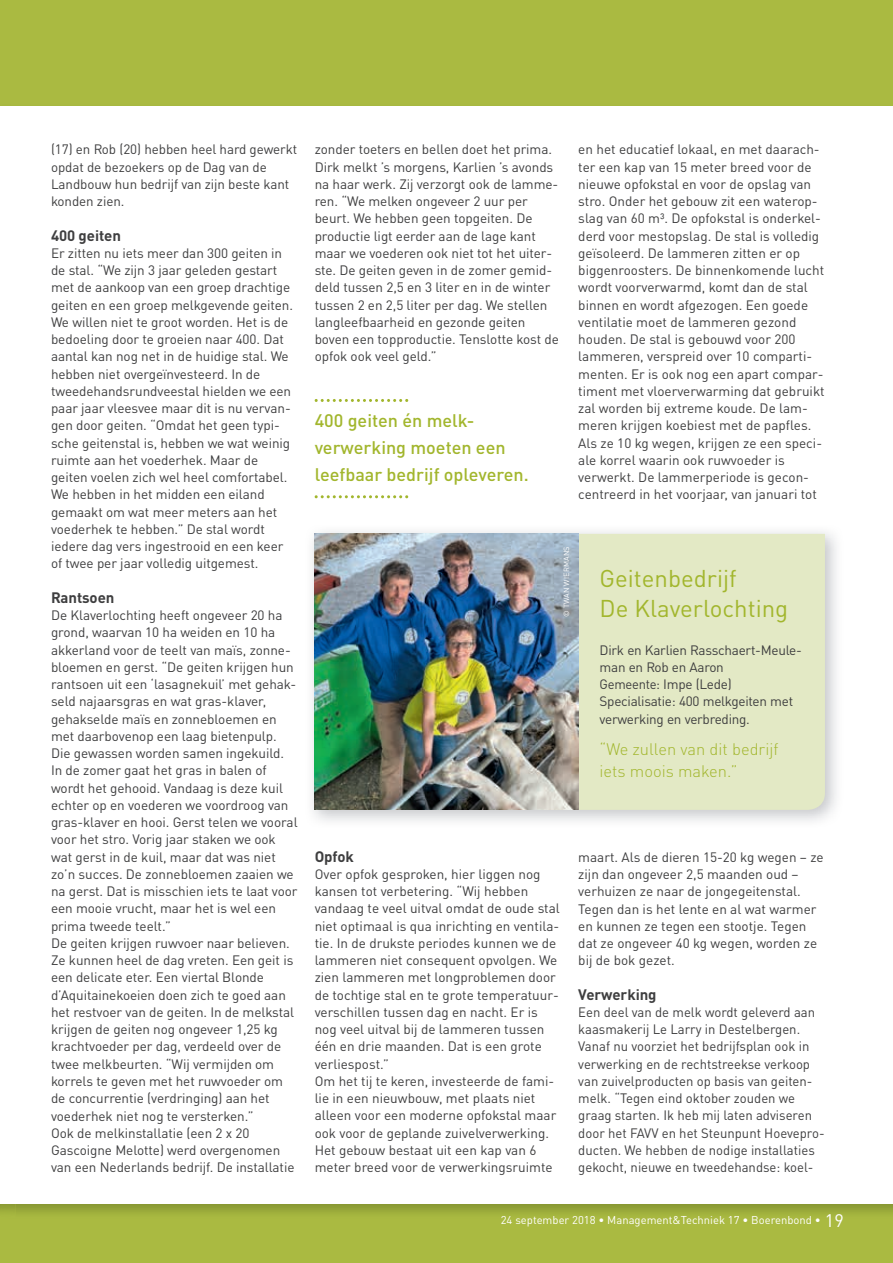
<style>
.page{position:relative;width:893px;height:1263px;background:#aaba41}
.page>*{position:absolute;margin:0;border:0;box-sizing:border-box;transform-origin:0 0}
.t1{font:24px/30px "DINOT";color:#a2b62d}
.t2{font:500 18px/27px "DINOT";color:#a2b62d}
.t3{font:300 16.5px/22.5px "DINOT";color:#a2b62d}
.t4{font:700 15px "DINOT";letter-spacing:-.005em;color:#3e3e3f}
.t5{font:13.5px/17.2px "DINOT";letter-spacing:-.005em;color:#3e3e3f}
.t6{font:11.25px "DINOT";color:#fff}
.t7{font:7.5px "DINOT";letter-spacing:.01em;color:#fff}
.s1{font-size:18px;color:#416449}
</style>
<div class="page">
<img style="left:0;top:1203px;width:893px;height:10px">
<div style="left:0;top:106px;width:893px;height:1097px;background:#fff"></div>
<svg style="left:315px;top:399px;width:93px;height:3px"></svg>
<svg style="left:315px;top:495px;width:93px;height:3px"></svg>
<img style="left:312px;top:531px;width:525px;height:290px">
<div style="left:578px;top:534px;width:247px;height:276px;background:#e3e9c5"></div>
<img style="left:315px;top:534px;width:263px;height:276px">
<p class="t5" style="left:51px;top:141px;width:248px">(17) en Rob (20) hebben heel hard gewerkt opdat de bezoekers op de Dag van de<br>Landbouw hun bedrijf van zijn beste kant konden zien.</p>
<p class="t4" style="left:51px;top:225px;width:71px">400 geiten</p>
<p class="t5" style="left:51px;top:244px;width:244px">Er zitten nu iets meer dan 300 geiten in de stal. “We zijn 3 jaar geleden gestart met de aankoop van een groep drachtige geiten en een groep melkgevende geiten.<br>We willen niet te groot worden. Het is de bedoeling door te groeien naar 400. Dat aantal kan nog net in de huidige stal. We hebben niet overgeïnvesteerd. In de tweedehandsrundveestal hielden we een paar jaar vleesvee maar dit is nu vervan&shy;gen door geiten. “Omdat het geen typi&shy;sche geitenstal is, hebben we wat weinig ruimte aan het voederhek. Maar de geiten voelen zich wel heel comfortabel.<br>We hebben in het midden een eiland gemaakt om wat meer meters aan het voederhek te hebben.” De stal wordt iedere dag vers ingestrooid en een keer of twee per jaar volledig uitgemest.</p>
<p class="t4" style="left:51px;top:588px;width:65px">Rantsoen</p>
<p class="t5" style="left:51px;top:606px;width:248px">De Klaverlochting heeft ongeveer 20 ha grond, waarvan 10 ha weiden en 10 ha akkerland voor de teelt van maïs, zonne&shy;bloemen en gerst. “De geiten krijgen hun rantsoen uit een ‘lasagnekuil’ met gehak&shy;seld najaarsgras en wat gras-klaver, gehakselde maïs en zonnebloemen en met daarbovenop een laag bietenpulp.<br>Die gewassen worden samen ingekuild.<br>In de zomer gaat het gras in balen of wordt het gehooid. Vandaag is deze kuil echter op en voederen we voordroog van gras-klaver en hooi. Gerst telen we vooral voor het stro. Vorig jaar staken we ook wat gerst in de kuil, maar dat was niet zo’n succes. De zonnebloemen zaaien we na gerst. Dat is misschien iets te laat voor een mooie vrucht, maar het is wel een prima tweede teelt.”<br>De geiten krijgen ruwvoer naar believen.<br>Ze kunnen heel de dag vreten. Een geit is een delicate eter. Een viertal Blonde d’Aquitainekoeien doen zich te goed aan het restvoer van de geiten. In de melkstal krijgen de geiten nog ongeveer 1,25 kg krachtvoeder per dag, verdeeld over de twee melkbeurten. “Wij vermijden om korrels te geven met het ruwvoeder om de concurrentie (verdringing) aan het voederhek niet nog te versterken.”<br>Ook de melkinstallatie (een 2 x 20<br>Gascoigne Melotte) werd overgenomen van een Nederlands bedrijf. De installatie</p>
<p class="t5" style="left:315px;top:141px;width:246px">zonder toeters en bellen doet het prima.<br>Dirk melkt ’s morgens, Karlien ’s avonds na haar werk. Zij verzorgt ook de lamme&shy;ren. “We melken ongeveer 2 uur per beurt. We hebben geen topgeiten. De productie ligt eerder aan de lage kant maar we voederen ook niet tot het uiter&shy;ste. De geiten geven in de zomer gemid&shy;deld tussen 2,5 en 3 liter en in de winter tussen 2 en 2,5 liter per dag. We stellen langleefbaarheid en gezonde geiten boven een topproductie. Tenslotte kost de opfok ook veel geld.”</p>
<h2 class="t2" style="left:315px;top:407px;width:216px">400 geiten én melk - verwerking moeten een leefbaar bedrijf opleveren.</h2>
<p class="t5" style="left:578px;top:141px;width:248px">en het educatief lokaal, en met daarach&shy;ter een kap van 15 meter breed voor de nieuwe opfokstal en voor de opslag van stro. Onder het gebouw zit een waterop&shy;slag van 60 m³. De opfokstal is onderkel&shy;derd voor mestopslag. De stal is volledig geïsoleerd. De lammeren zitten er op biggenroosters. De binnenkomende lucht wordt voorverwarmd, komt dan de stal binnen en wordt afgezogen. Een goede ventilatie moet de lammeren gezond houden. De stal is gebouwd voor 200 lammeren, verspreid over 10 comparti&shy;menten. Er is ook nog een apart compar&shy;timent met vloerverwarming dat gebruikt zal worden bij extreme koude. De lam&shy;meren krijgen koebiest met de papfles.<br>Als ze 10 kg wegen, krijgen ze een speci&shy;ale korrel waarin ook ruwvoeder is verwerkt. De lammerperiode is gecon&shy;centreerd in het voorjaar, van januari tot</p>
<p class="t7" style="left:562px;top:617px;width:72px;rotate:-90deg">© TWAN WIERMANS</p>
<h1 class="t1" style="left:600px;top:563px;width:190px">Geitenbedrijf<br>De Klaverlochting</h1>
<p class="t5" style="left:600px;top:641px;width:204px">Dirk en Karlien Rasschaert-Meule&shy;man en Rob en Aaron<br>Gemeente: Impe (Lede)<br>Specialisatie: 400 melkgeiten met verwerking en verbreding.</p>
<p class="t3" style="left:600px;top:737px;width:180px">“We zullen van dit bedrijf iets moois maken.”</p>
<p class="t4" style="left:315px;top:846px;width:41px">Opfok</p>
<p class="t5" style="left:315px;top:865px;width:247px">Over opfok gesproken, hier liggen nog kansen tot verbetering. “Wij hebben vandaag te veel uitval omdat de oude stal niet optimaal is qua inrichting en ventila&shy;tie. In de drukste periodes kunnen we de lammeren niet consequent opvolgen. We zien lammeren met longproblemen door de tochtige stal en te grote temperatuur&shy;verschillen tussen dag en nacht. Er is nog veel uitval bij de lammeren tussen één en drie maanden. Dat is een grote verliespost.”<br>Om het tij te keren, investeerde de fami&shy;lie in een nieuwbouw, met plaats niet alleen voor een moderne opfokstal maar ook voor de geplande zuivelverwerking.<br>Het gebouw bestaat uit een kap van 6 meter breed voor de verwerkingsruimte</p>
<p class="t5" style="left:578px;top:848px;width:247px">maart. Als de dieren 15-20 kg wegen – ze zijn dan ongeveer 2,5 maanden oud – verhuizen ze naar de jongegeitenstal.<br>Tegen dan is het lente en al wat warmer en kunnen ze tegen een stootje. Tegen dat ze ongeveer 40 kg wegen, worden ze bij de bok gezet.</p>
<p class="t4" style="left:578px;top:984px;width:80px">Verwerking</p>
<p class="t5" style="left:578px;top:1003px;width:248px">Een deel van de melk wordt geleverd aan kaasmakerij Le Larry in Destelbergen.<br>Vanaf nu voorziet het bedrijfsplan ook in verwerking en de rechtstreekse verkoop van zuivelproducten op basis van geiten&shy;melk. “Tegen eind oktober zouden we graag starten. Ik heb mij laten adviseren door het FAVV en het Steunpunt Hoevepro&shy;ducten. We hebben de nodige installaties gekocht, nieuwe en tweedehandse: koel-</p>
<p class="t6" style="left:501px;top:1213px;width:344px">24 september 2018 • Management&amp;Techniek 17 • Boerenbond • <span class="s1">19</span></p>
</div>
